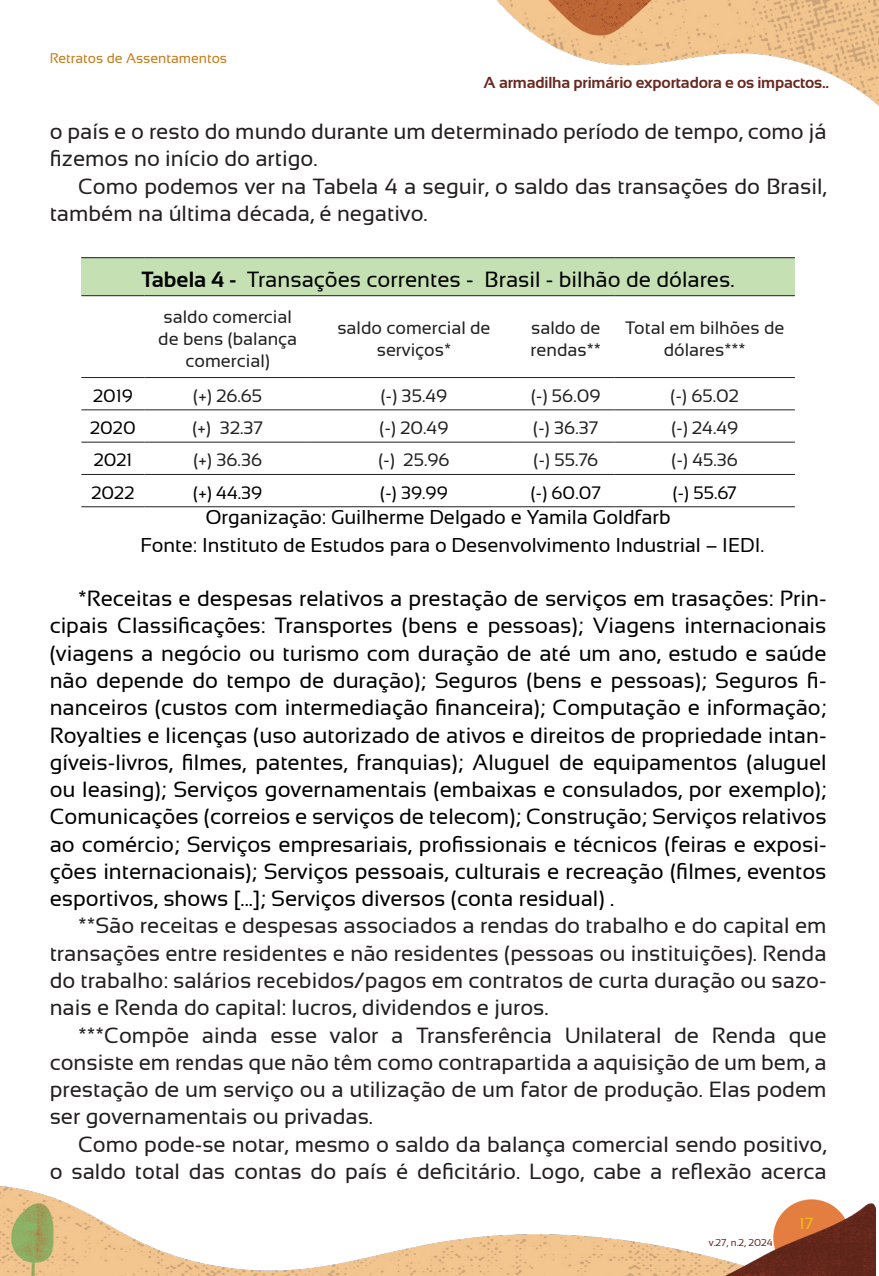
<style>
.page{position:relative;width:879px;height:1276px;background:#fff}
.page>*{position:absolute;margin:0;border:0;box-sizing:border-box;transform-origin:0 0}
.t1{font:22px/27.2px "Sansation";color:#000;text-align:justify}
.t2{font:22px/27.2px "Sansation";color:#231f20}
.t3{font:20px "Sansation";color:#000}
.t4{font:18px/22px "Sansation";color:#222;text-align:center}
.t5{font:18px "Sansation";color:#000}
.t6{font:700 16px "Sansation";letter-spacing:-.01em;color:#6a2820}
.t7{font:16px "Sansation";color:#f1bf18}
.t8{font:14px "Sansation";color:#c57b18}
.t9{font:10px "Sansation";color:#6a2820}
.s1{font-weight:700}
</style>
<div class="page">
<img style="left:496px;top:0;width:383px;height:106px">
<img style="left:0;top:1186px;width:876px;height:90px">
<div style="left:81px;top:258px;width:714px;height:38px;background:#c5e0b3"></div>
<hr style="left:81px;top:257px;width:64px;height:1px;background:#231f20">
<hr style="left:145px;top:257px;width:166px;height:1px;background:#231f20">
<hr style="left:311px;top:257px;width:206px;height:1px;background:#231f20">
<hr style="left:517px;top:257px;width:97px;height:1px;background:#231f20">
<hr style="left:614px;top:257px;width:181px;height:1px;background:#231f20">
<hr style="left:81px;top:295px;width:64px;height:1px;background:#231f20">
<hr style="left:145px;top:295px;width:166px;height:1px;background:#231f20">
<hr style="left:311px;top:295px;width:206px;height:1px;background:#231f20">
<hr style="left:517px;top:295px;width:97px;height:1px;background:#231f20">
<hr style="left:614px;top:295px;width:181px;height:1px;background:#231f20">
<hr style="left:81px;top:377px;width:64px;height:1px;background:#231f20">
<hr style="left:145px;top:377px;width:166px;height:1px;background:#231f20">
<hr style="left:311px;top:377px;width:206px;height:1px;background:#231f20">
<hr style="left:517px;top:377px;width:97px;height:1px;background:#231f20">
<hr style="left:614px;top:377px;width:181px;height:1px;background:#231f20">
<hr style="left:81px;top:409px;width:64px;height:1px;background:#231f20">
<hr style="left:145px;top:409px;width:166px;height:1px;background:#231f20">
<hr style="left:311px;top:409px;width:206px;height:1px;background:#231f20">
<hr style="left:517px;top:409px;width:97px;height:1px;background:#231f20">
<hr style="left:614px;top:409px;width:181px;height:1px;background:#231f20">
<hr style="left:81px;top:442px;width:64px;height:1px;background:#231f20">
<hr style="left:145px;top:442px;width:166px;height:1px;background:#231f20">
<hr style="left:311px;top:442px;width:206px;height:1px;background:#231f20">
<hr style="left:517px;top:442px;width:97px;height:1px;background:#231f20">
<hr style="left:614px;top:442px;width:181px;height:1px;background:#231f20">
<hr style="left:81px;top:474px;width:64px;height:1px;background:#231f20">
<hr style="left:145px;top:474px;width:166px;height:1px;background:#231f20">
<hr style="left:311px;top:474px;width:206px;height:1px;background:#231f20">
<hr style="left:517px;top:474px;width:97px;height:1px;background:#231f20">
<hr style="left:614px;top:474px;width:181px;height:1px;background:#231f20">
<hr style="left:81px;top:506px;width:64px;height:1px;background:#231f20">
<hr style="left:145px;top:506px;width:166px;height:1px;background:#231f20">
<hr style="left:311px;top:506px;width:206px;height:1px;background:#231f20">
<hr style="left:517px;top:506px;width:97px;height:1px;background:#231f20">
<hr style="left:614px;top:506px;width:181px;height:1px;background:#231f20">
<p class="t8" style="left:50px;top:51px;width:179px">Retratos de Assentamentos</p>
<p class="t6" style="left:483px;top:74px;width:347px">A armadilha primário exportadora e os impactos..</p>
<p class="t2" style="left:50px;top:118px;width:778px">o país e o resto do mundo durante um determinado período de tempo, como já fizemos no início do artigo.</p>
<p class="t2" style="left:50px;top:172px;width:778px;text-indent:28px">Como podemos ver na Tabela 4 a seguir, o saldo das transações do Brasil, também na última década, é negativo.</p>
<p class="t1" style="left:142px;top:265px;width:594px"><span class="s1">Tabela 4 -</span> Transações correntes - Brasil - bilhão de dólares.</p>
<p class="t4" style="left:158px;top:305px;width:140px">saldo comercial de bens (balança comercial)</p>
<p class="t4" style="left:337px;top:316px;width:155px">saldo comercial de serviços*</p>
<p class="t4" style="left:530px;top:316px;width:72px;text-align:left">saldo de rendas**</p>
<p class="t4" style="left:625px;top:316px;width:161px">Total em bilhões de dólares***</p>
<p class="t5" style="left:93px;top:385px;width:41px">2019</p>
<p class="t4" style="left:193px;top:384px;width:70px">(+) 26.65</p>
<p class="t4" style="left:381px;top:384px;width:68px">(-) 35.49</p>
<p class="t4" style="left:531px;top:384px;width:71px">(-) 56.09</p>
<p class="t4" style="left:670px;top:384px;width:70px">(-) 65.02</p>
<p class="t5" style="left:90px;top:418px;width:47px">2020</p>
<p class="t4" style="left:192px;top:417px;width:72px">(+) 32.37</p>
<p class="t4" style="left:379px;top:417px;width:70px">(-) 20.49</p>
<p class="t4" style="left:533px;top:417px;width:67px">(-) 36.37</p>
<p class="t4" style="left:671px;top:417px;width:68px">(-) 24.49</p>
<p class="t5" style="left:94px;top:450px;width:40px">2021</p>
<p class="t4" style="left:193px;top:449px;width:70px">(+) 36.36</p>
<p class="t4" style="left:378px;top:449px;width:73px">(-) 25.96</p>
<p class="t4" style="left:533px;top:449px;width:66px">(-) 55.76</p>
<p class="t4" style="left:671px;top:449px;width:68px">(-) 45.36</p>
<p class="t5" style="left:92px;top:482px;width:44px">2022</p>
<p class="t5" style="left:193px;top:482px;width:71px">(+) 44.39</p>
<p class="t5" style="left:380px;top:482px;width:69px">(-) 39.99</p>
<p class="t5" style="left:531px;top:482px;width:72px">(-) 60.07</p>
<p class="t5" style="left:672px;top:482px;width:66px">(-) 55.67</p>
<p class="t3" style="left:205px;top:506px;width:467px">Organização: Guilherme Delgado e Yamila Goldfarb</p>
<p class="t3" style="left:140px;top:533px;width:625px">Fonte: Instituto de Estudos para o Desenvolvimento Industrial – IEDI.</p>
<p class="t1" style="left:50px;top:585px;width:778px;text-indent:28px">*Receitas e despesas relativos a prestação de serviços em trasações: Prin&shy;cipais Classificações: Transportes (bens e pessoas); Viagens internacionais (viagens a negócio ou turismo com duração de até um ano, estudo e saúde não depende do tempo de duração); Seguros (bens e pessoas); Seguros fi&shy;nanceiros (custos com intermediação financeira); Computação e informação; Royalties e licenças (uso autorizado de ativos e direitos de propriedade intan&shy;gíveis-livros, filmes, patentes, franquias); Aluguel de equipamentos (aluguel ou leasing); Serviços governamentais (embaixas e consulados, por exemplo); Comunicações (correios e serviços de telecom); Construção; Serviços relativos ao comércio; Serviços empresariais, profissionais e técnicos (feiras e exposi&shy;ções internacionais); Serviços pessoais, culturais e recreação (filmes, eventos esportivos, shows [...]; Serviços diversos (conta residual) .</p>
<p class="t2" style="left:50px;top:912px;width:778px;text-align:justify;text-indent:28px">**São receitas e despesas associados a rendas do trabalho e do capital em transações entre residentes e não residentes (pessoas ou instituições). Renda do trabalho: salários recebidos/pagos em contratos de curta duração ou sazo&shy;nais e Renda do capital: lucros, dividendos e juros.</p>
<p class="t2" style="left:50px;top:1021px;width:778px;text-align:justify;text-indent:28px">***Compõe ainda esse valor a Transferência Unilateral de Renda que consiste em rendas que não têm como contrapartida a aquisição de um bem, a prestação de um serviço ou a utilização de um fator de produção. Elas podem ser governamentais ou privadas.</p>
<p class="t2" style="left:50px;top:1130px;width:778px;text-align:right">Como pode-se notar, mesmo o saldo da balança comercial sendo positivo,<br>o saldo total das contas do país é deficitário. Logo, cabe a reflexão acerca</p>
<p class="t9" style="left:709px;top:1236px;width:65px">v.27, n.2, 2024</p>
<p class="t7" style="left:799px;top:1214px;width:15px">17</p>
</div>
